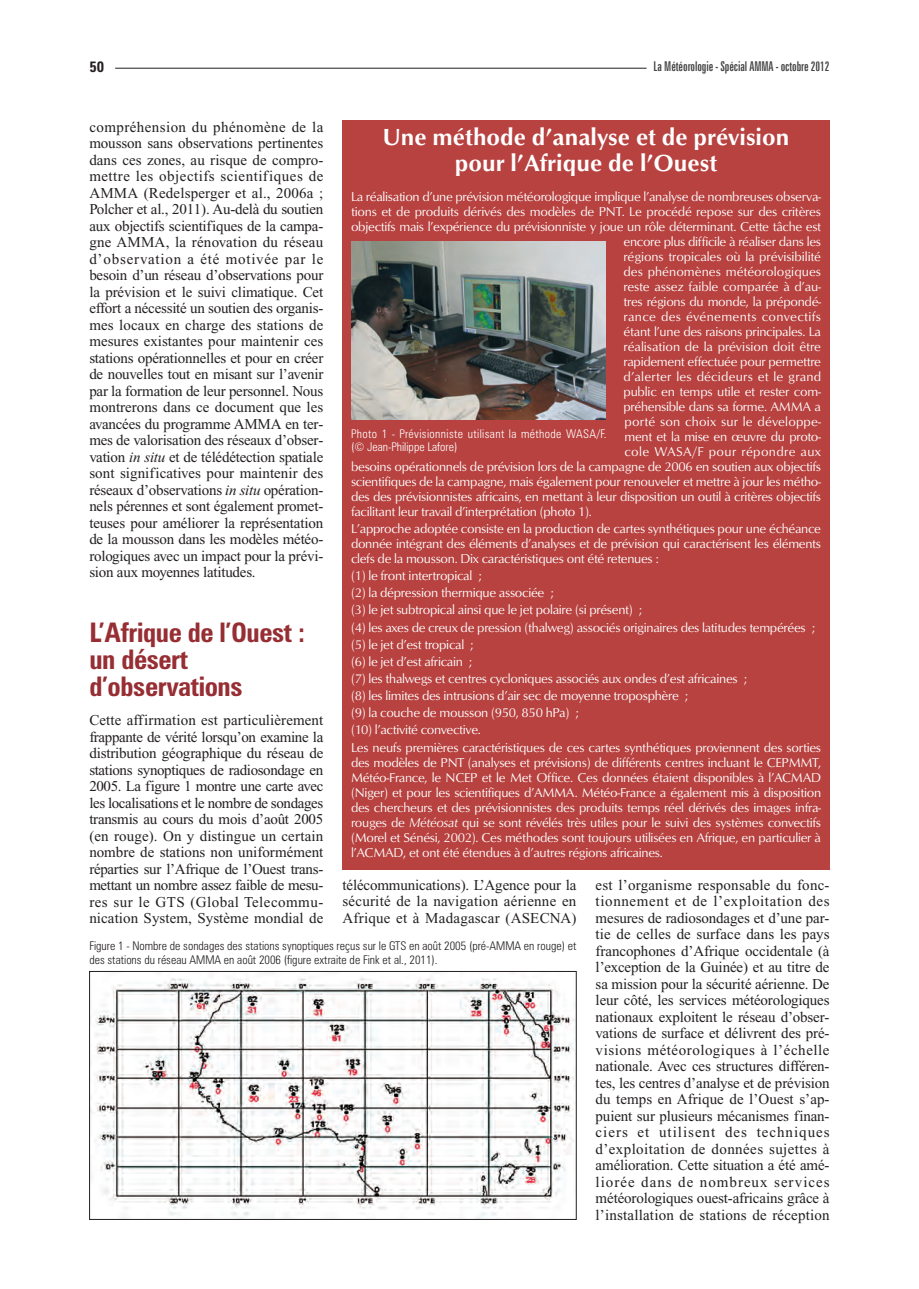
<style>
.page{position:relative;width:919px;height:1289px;background:#fff}
.page>*{position:absolute;margin:0;border:0;box-sizing:border-box;transform-origin:0 0}
.t1{font:700 condensed 27px/27px "Zurich BT";letter-spacing:-.015em;color:#962e33}
.t2{font:700 24px/25.5px "Opus";color:#fff;text-align:center}
.t3{font:15px/16.5px "Times New Roman";letter-spacing:.01em;color:#231f20;text-align:justify}
.t4{font:700 condensed 15px "Zurich BT";color:#231f20}
.t5{font:extra-condensed 13.5px "Zurich BT";letter-spacing:-.005em;color:#3e3e3f}
.t6{font:13.2px/17.1px "Opus";letter-spacing:-.02em;color:#fff;text-align:justify}
.t7{font:13.2px "Opus";letter-spacing:.015em;color:#fff}
.t8{font:13.2px "Opus";color:#fff}
.t9{font:13.2px "Opus";letter-spacing:.005em;color:#fff}
.t10{font:13.2px "Opus";letter-spacing:.025em;color:#fff}
.t11{font:13.2px "Opus";letter-spacing:.03em;color:#fff}
.t12{font:300 condensed 12px/13.5px "Zurich BT";color:#231f20}
.t13{font:300 condensed 12px/13.5px "Zurich BT";letter-spacing:.03em;color:#fff}
.s1{font-style:italic}
</style>
<div class="page">
<hr style="left:115px;top:68px;width:531px;height:1px;background:#231f20">
<img style="left:91px;top:977px;width:483px;height:240px">
<div style="left:89px;top:971px;width:487px;height:248px;border:1px solid #231f20"></div>
<div style="left:342px;top:120px;width:487px;height:749px;background:#b74240"></div>
<img style="left:352px;top:242px;width:253px;height:177px">
<p class="t4" style="left:89px;top:62px;width:16px">50</p>
<p class="t5" style="left:653px;top:62px;width:177px">La Météorologie - Spécial AMMA - octobre 2012</p>
<p class="t3" style="left:89px;top:120px;width:235px">compréhension du phénomène de la mousson sans observations pertinentes dans ces zones, au risque de compro&shy;mettre les objectifs scientifiques de AMMA (Redelsperger et al., 2006a ; Polcher et al., 2011). Au-delà du soutien aux objectifs scientifiques de la campa&shy;gne AMMA, la rénovation du réseau d’observation a été motivée par le besoin d’un réseau d’observations pour la prévision et le suivi climatique. Cet effort a nécessité un soutien des organis&shy;mes locaux en charge des stations de mesures existantes pour maintenir ces stations opérationnelles et pour en créer de nouvelles tout en misant sur l’avenir par la formation de leur personnel. Nous montrerons dans ce document que les avancées du programme AMMA en ter&shy;mes de valorisation des réseaux d’obser&shy;vation <span class="s1">in situ</span> et de télédétection spatiale sont significatives pour maintenir des réseaux d’observations <span class="s1">in situ</span> opération&shy;nels pérennes et sont également promet&shy;teuses pour améliorer la représentation de la mousson dans les modèles météo&shy;rologiques avec un impact pour la prévi&shy;sion aux moyennes latitudes.</p>
<h2 class="t2" style="left:383px;top:124px;width:408px">Une méthode d’analyse et de prévision pour l’Afrique de l’Ouest</h2>
<p class="t6" style="left:351px;top:188px;width:471px">La réalisation d’une prévision météorologique implique l’analyse de nombreuses observa-</p>
<p class="t6" style="left:351px;top:203px;width:471px">tions et de produits dérivés des modèles de PNT. Le procédé repose sur des critères</p>
<p class="t6" style="left:351px;top:218px;width:471px">objectifs mais l’expérience du prévisionniste y joue un rôle déterminant. Cette tâche est</p>
<p class="t6" style="left:623px;top:233px;width:199px">encore plus difficile à réaliser dans les</p>
<p class="t6" style="left:623px;top:248px;width:199px">régions tropicales où la prévisibilité</p>
<p class="t9" style="left:623px;top:263px;width:199px">des phénomènes météorologiques</p>
<p class="t6" style="left:623px;top:278px;width:199px">reste assez faible comparée à d’au-</p>
<p class="t6" style="left:623px;top:293px;width:199px">tres régions du monde, la prépondé-</p>
<p class="t10" style="left:623px;top:308px;width:199px">rance des événements convectifs</p>
<p class="t6" style="left:623px;top:323px;width:199px">étant l’une des raisons principales. La</p>
<p class="t8" style="left:623px;top:338px;width:199px">réalisation de la prévision doit être</p>
<p class="t6" style="left:623px;top:353px;width:199px">rapidement effectuée pour permettre</p>
<p class="t7" style="left:623px;top:368px;width:199px">d’alerter les décideurs et le grand</p>
<p class="t6" style="left:623px;top:383px;width:199px">public en temps utile et rester com-</p>
<p class="t6" style="left:623px;top:398px;width:199px">préhensible dans sa forme. AMMA a</p>
<p class="t7" style="left:624px;top:413px;width:198px">porté son choix sur le développe-</p>
<p class="t6" style="left:624px;top:428px;width:198px">ment et la mise en œuvre du proto-</p>
<p class="t11" style="left:624px;top:443px;width:198px">cole WASA/F pour répondre aux</p>
<p class="t6" style="left:351px;top:458px;width:471px">besoins opérationnels de prévision lors de la campagne de 2006 en soutien aux objectifs</p>
<p class="t6" style="left:351px;top:473px;width:471px">scientifiques de la campagne, mais également pour renouveler et mettre à jour les métho-</p>
<p class="t6" style="left:351px;top:488px;width:471px">des des prévisionnistes africains, en mettant à leur disposition un outil à critères objectifs</p>
<p class="t6" style="left:351px;top:503px;width:242px">facilitant leur travail d’interprétation (photo 1).</p>
<p class="t6" style="left:351px;top:521px;width:471px;line-height:15px">L’approche adoptée consiste en la production de cartes synthétiques pour une échéance donnée intégrant des éléments d’analyses et de prévision qui caractérisent les éléments clefs de la mousson. Dix caractéristiques ont été retenues :</p>
<p class="t6" style="left:351px;top:567px;width:471px;text-align:left">(1) le front intertropical ;<br>(2) la dépression thermique associée ;<br>(3) le jet subtropical ainsi que le jet polaire (si présent) ;<br>(4) les axes de creux de pression (thalweg) associés originaires des latitudes tempérées ; (5) le jet d’est tropical ;<br>(6) le jet d’est africain ;<br>(7) les thalwegs et centres cycloniques associés aux ondes d’est africaines ;<br>(8) les limites des intrusions d’air sec de moyenne troposphère ;<br>(9) la couche de mousson (950, 850 hPa) ;<br>(10) l’activité convective.<br>Les neufs premières caractéristiques de ces cartes synthétiques proviennent des sorties</p>
<p class="t6" style="left:351px;top:754px;width:471px;line-height:15px">des modèles de PNT (analyses et prévisions) de différents centres incluant le CEPMMT, Météo-France, le NCEP et le Met Office. Ces données étaient disponibles à l’ACMAD (Niger) et pour les scientifiques d’AMMA. Météo-France a également mis à disposition des chercheurs et des prévisionnistes des produits temps réel dérivés des images infra&shy;rouges de <span class="s1">Météosat</span> qui se sont révélés très utiles pour le suivi des systèmes convectifs (Morel et Sénési, 2002). Ces méthodes sont toujours utilisées en Afrique, en particulier à l’ACMAD, et ont été étendues à d’autres régions africaines.</p>
<p class="t13" style="left:351px;top:427px;width:257px">Photo 1 - Prévisionniste utilisant la méthode WASA/F. (© Jean-Philippe Lafore)</p>
<h1 class="t1" style="left:89px;top:621px;width:217px">L’Afrique de l’Ouest : un désert d’observations</h1>
<p class="t3" style="left:89px;top:713px;width:235px">Cette affirmation est particulièrement frappante de vérité lorsqu’on examine la distribution géographique du réseau de stations synoptiques de radiosondage en 2005. La figure 1 montre une carte avec les localisations et le nombre de sondages transmis au cours du mois d’août 2005 (en rouge). On y distingue un certain nombre de stations non uniformément réparties sur l’Afrique de l’Ouest trans&shy;mettant un nombre assez faible de mesu&shy;res sur le GTS (Global Telecommu&shy;nication System, Système mondial de</p>
<p class="t3" style="left:595px;top:878px;width:235px">est l’organisme responsable du fonc&shy;tionnement et de l’exploitation des mesures de radiosondages et d’une par&shy;tie de celles de surface dans les pays francophones d’Afrique occidentale (à l’exception de la Guinée) et au titre de sa mission pour la sécurité aérienne. De leur côté, les services météorologiques nationaux exploitent le réseau d’obser&shy;vations de surface et délivrent des pré&shy;visions météorologiques à l’échelle nationale. Avec ces structures différen&shy;tes, les centres d’analyse et de prévision du temps en Afrique de l’Ouest s’ap&shy;puient sur plusieurs mécanismes finan&shy;ciers et utilisent des techniques d’exploitation de données sujettes à amélioration. Cette situation a été amé&shy;liorée dans de nombreux services météorologiques ouest-africains grâce à l’installation de stations de réception</p>
<p class="t3" style="left:342px;top:878px;width:235px">télécommunications). L’Agence pour la sécurité de la navigation aérienne en Afrique et à Madagascar (ASECNA)</p>
<p class="t12" style="left:89px;top:940px;width:488px">Figure 1 - Nombre de sondages des stations synoptiques reçus sur le GTS en août 2005 (pré-AMMA en rouge) et des stations du réseau AMMA en août 2006 (figure extraite de Fink et al., 2011).</p>
</div>
